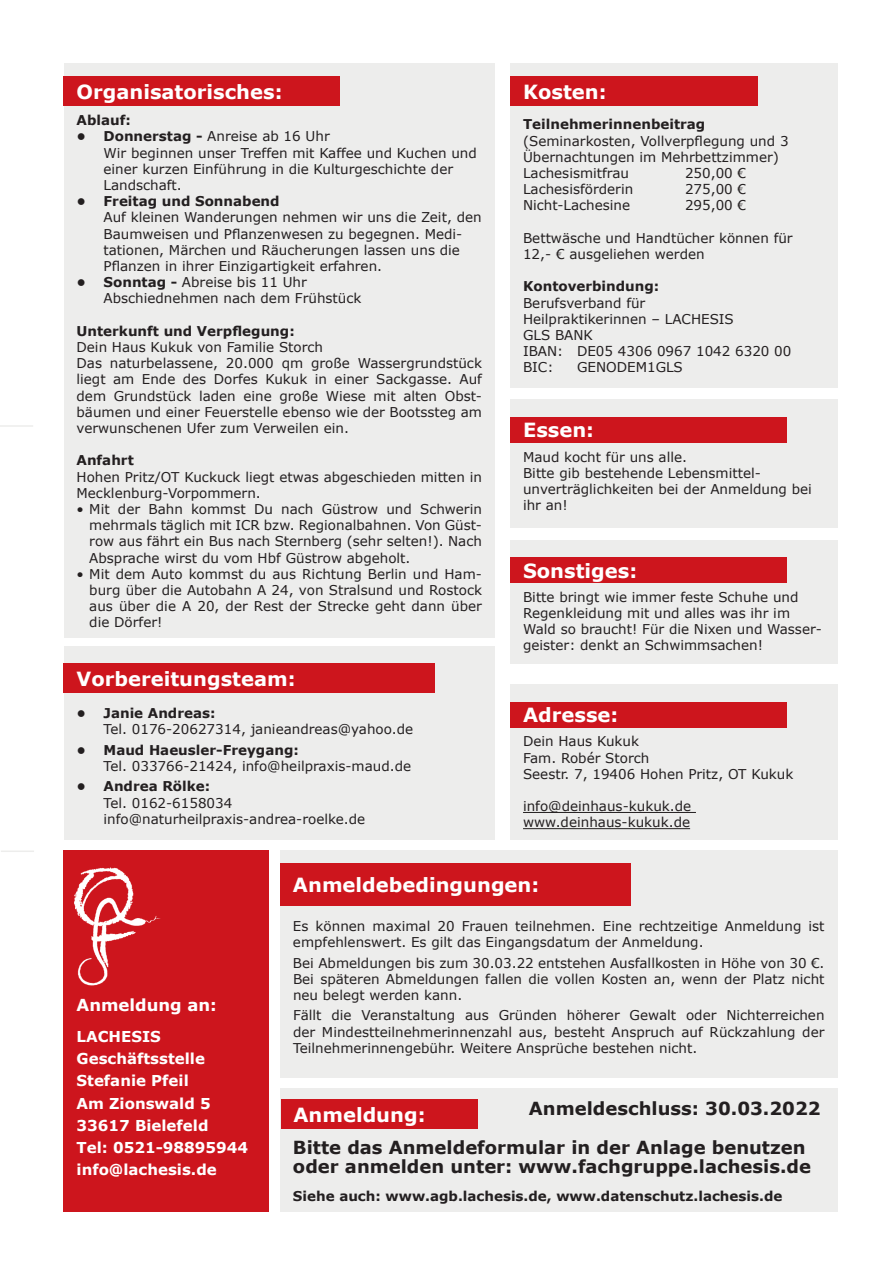
<style>
.page{position:relative;width:893px;height:1263px;background:#fff}
.page>*{position:absolute;margin:0;border:0;box-sizing:border-box;transform-origin:0 0}
.t1{font:700 19.5px "Verdana";color:#fff}
.t2{font:700 18px/19.5px "Verdana";color:#231f20}
.t3{font:700 16.5px "Verdana";color:#fff}
.t4{font:700 15px/22.2px "Verdana";color:#fff}
.t5{font:13.5px/16.2px "Verdana";color:#231f20}
.t6{font:700 13.5px "Verdana";color:#231f20}
.s1{font-weight:700}
</style>
<div class="page">
<div style="left:510px;top:64px;width:328px;height:324px;background:#ededec"></div>
<hr style="left:0;top:425px;width:33px;height:2px;background:#ededec">
<hr style="left:1px;top:850px;width:33px;height:2px;background:#ededec">
<div style="left:510px;top:77px;width:248px;height:29px;background:#cd151d"></div>
<div style="left:64px;top:64px;width:431px;height:574px;background:#ededec"></div>
<div style="left:510px;top:685px;width:328px;height:155px;background:#ededec"></div>
<hr style="left:523px;top:812px;width:173px;height:1px;background:#231f20">
<hr style="left:523px;top:828px;width:167px;height:1px;background:#231f20">
<div style="left:510px;top:400px;width:328px;height:128px;background:#ededec"></div>
<div style="left:510px;top:540px;width:328px;height:123px;background:#ededec"></div>
<div style="left:64px;top:77px;width:276px;height:29px;background:#cd151d"></div>
<div style="left:510px;top:702px;width:277px;height:26px;background:#cd151d"></div>
<div style="left:510px;top:417px;width:277px;height:26px;background:#cd151d"></div>
<div style="left:510px;top:557px;width:277px;height:26px;background:#cd151d"></div>
<div style="left:280px;top:1089px;width:558px;height:123px;background:#ededec"></div>
<div style="left:281px;top:1099px;width:196px;height:30px;background:#cd151d"></div>
<div style="left:280px;top:851px;width:557px;height:227px;background:#ededec"></div>
<div style="left:280px;top:863px;width:351px;height:43px;background:#cd151d"></div>
<div style="left:64px;top:646px;width:431px;height:194px;background:#ededec"></div>
<div style="left:64px;top:663px;width:371px;height:30px;background:#cd151d"></div>
<div style="left:64px;top:850px;width:205px;height:362px;background:#cd151d"></div>
<img style="left:75px;top:867px;width:86px;height:119px">
<h1 class="t1" style="left:77px;top:78px;width:207px">Organisatorisches:</h1>
<p class="t6" style="left:77px;top:111px;width:56px">Ablauf:</p>
<p class="t5" style="left:104px;top:128px;width:375px;text-indent:-27px"><span class="s1">• Donnerstag -</span> Anreise ab 16 Uhr<br>Wir beginnen unser Treffen mit Kaffee und Kuchen und einer kurzen Einführung in die Kulturgeschichte der Landschaft.</p>
<p class="t6" style="left:77px;top:192px;width:205px">• Freitag und Sonnabend</p>
<p class="t5" style="left:104px;top:209px;width:380px">Auf kleinen Wanderungen nehmen wir uns die Zeit, den Baumweisen und Pflanzenwesen zu begegnen. Medi&shy;tationen, Märchen und Räucherungen lassen uns die Pflanzen in ihrer Einzigartigkeit erfahren.</p>
<p class="t5" style="left:104px;top:274px;width:259px;text-indent:-27px"><span class="s1">• Sonntag -</span> Abreise bis 11 Uhr<br>Abschiednehmen nach dem Frühstück</p>
<p class="t6" style="left:77px;top:321px;width:220px">Unterkunft und Verpflegung:</p>
<p class="t5" style="left:77px;top:339px;width:407px">Dein Haus Kukuk von Familie Storch<br>Das naturbelassene, 20.000 qm große Wassergrundstück liegt am Ende des Dorfes Kukuk in einer Sackgasse. Auf dem Grundstück laden eine große Wiese mit alten Obst&shy;bäumen und einer Feuerstelle ebenso wie der Bootssteg am verwunschenen Ufer zum Verweilen ein.</p>
<p class="t6" style="left:77px;top:451px;width:59px">Anfahrt</p>
<p class="t5" style="left:77px;top:468px;width:407px">Hohen Pritz/OT Kuckuck liegt etwas abgeschieden mitten in<br>Mecklenburg-Vorpommern.</p>
<p class="t5" style="left:89px;top:501px;width:394px;text-align:justify;text-indent:-13px">• Mit der Bahn kommst Du nach Güstrow und Schwerin mehrmals täglich mit ICR bzw. Regionalbahnen. Von Güst&shy;row aus fährt ein Bus nach Sternberg (sehr selten!). Nach Absprache wirst du vom Hbf Güstrow abgeholt.</p>
<p class="t5" style="left:89px;top:566px;width:394px;text-align:justify;text-indent:-13px">• Mit dem Auto kommst du aus Richtung Berlin und Ham&shy;burg über die Autobahn A 24, von Stralsund und Rostock aus über die A 20, der Rest der Strecke geht dann über die Dörfer!</p>
<h1 class="t1" style="left:77px;top:665px;width:221px">Vorbereitungsteam:</h1>
<p class="t6" style="left:77px;top:704px;width:140px">• Janie Andreas:</p>
<p class="t5" style="left:104px;top:721px;width:311px">Tel. 0176-20627314, janieandreas@yahoo.de</p>
<p class="t6" style="left:77px;top:740px;width:224px">• Maud Haeusler-Freygang:</p>
<p class="t5" style="left:104px;top:758px;width:309px">Tel. 033766-21424, info@heilpraxis-maud.de</p>
<p class="t6" style="left:77px;top:777px;width:135px">• Andrea Rölke:</p>
<p class="t5" style="left:104px;top:794px;width:263px">Tel. 0162-6158034 info@naturheilpraxis-andrea-roelke.de</p>
<h1 class="t1" style="left:523px;top:78px;width:85px">Kosten:</h1>
<p class="t6" style="left:523px;top:115px;width:184px">Teilnehmerinnenbeitrag</p>
<p class="t5" style="left:523px;top:132px;width:267px">(Seminarkosten, Vollverpflegung und 3<br>Übernachtungen im Mehrbettzimmer)<br>Lachesismitfrau</p>
<p class="t5" style="left:685px;top:165px;width:63px">250,00 €</p>
<p class="t5" style="left:523px;top:181px;width:112px">Lachesisförderin</p>
<p class="t5" style="left:685px;top:181px;width:63px">275,00 €</p>
<p class="t5" style="left:523px;top:197px;width:109px">Nicht-Lachesine</p>
<p class="t5" style="left:685px;top:197px;width:63px">295,00 €</p>
<p class="t5" style="left:523px;top:230px;width:271px">Bettwäsche und Handtücher können für<br>12,- € ausgeliehen werden</p>
<p class="t6" style="left:523px;top:277px;width:138px">Kontoverbindung:</p>
<p class="t5" style="left:523px;top:294px;width:270px">Berufsverband für<br>Heilpraktikerinnen – LACHESIS<br>GLS BANK<br>IBAN: DE05 4306 0967 1042 6320 00<br>BIC:</p>
<p class="t5" style="left:577px;top:359px;width:107px">GENODEM1GLS</p>
<h1 class="t1" style="left:523px;top:416px;width:73px">Essen:</h1>
<p class="t5" style="left:523px;top:448px;width:290px">Maud kocht für uns alle.<br>Bitte gib bestehende Lebensmittel&shy;unverträglichkeiten bei der Anmeldung bei ihr an!</p>
<h1 class="t1" style="left:523px;top:557px;width:116px">Sonstiges:</h1>
<p class="t5" style="left:523px;top:589px;width:300px">Bitte bringt wie immer feste Schuhe und Regenkleidung mit und alles was ihr im Wald so braucht! Für die Nixen und Wasser&shy;geister: denkt an Schwimmsachen!</p>
<h1 class="t1" style="left:523px;top:701px;width:97px">Adresse:</h1>
<p class="t5" style="left:523px;top:733px;width:272px">Dein Haus Kukuk<br>Fam. Robér Storch<br>Seestr. 7, 19406 Hohen Pritz, OT Kukuk</p>
<p class="t5" style="left:523px;top:798px;width:170px">info@deinhaus-kukuk.de www.deinhaus-kukuk.de</p>
<p class="t3" style="left:77px;top:993px;width:142px">Anmeldung an:</p>
<p class="t4" style="left:77px;top:1025px;width:44px">Laches</p>
<p class="t4" style="left:77px;top:1025px;width:173px;text-indent:66px">is<br>Geschäftsstelle<br>Stefanie Pfeil<br>Am Zionswald 5<br>33617 Bielefeld<br>Tel: 0521-98895944 info@lachesis.de</p>
<h1 class="t1" style="left:293px;top:871px;width:248px">Anmeldebedingungen:</h1>
<p class="t5" style="left:293px;top:918px;width:533px">Es können maximal 20 Frauen teilnehmen. Eine rechtzeitige Anmeldung ist empfehlenswert. Es gilt das Eingangsdatum der Anmeldung.</p>
<p class="t5" style="left:293px;top:954px;width:533px;text-align:justify">Bei Abmeldungen bis zum 30.03.22 entstehen Ausfallkosten in Höhe von 30 €.<br>Bei späteren Abmeldungen fallen die vollen Kosten an, wenn der Platz nicht neu belegt werden kann.</p>
<p class="t5" style="left:293px;top:1007px;width:533px;text-align:justify">Fällt die Veranstaltung aus Gründen höherer Gewalt oder Nichterreichen der Mindestteilnehmerinnenzahl aus, besteht Anspruch auf Rückzahlung der Teilnehmerinnengebühr. Weitere Ansprüche bestehen nicht.</p>
<h1 class="t1" style="left:293px;top:1101px;width:134px">Anmeldung:</h1>
<h2 class="t2" style="left:529px;top:1099px;width:293px">Anmeldeschluss: 30.03.2022</h2>
<h2 class="t2" style="left:293px;top:1137px;width:520px">Bitte das Anmeldeformular in der Anlage benutzen oder anmelden unter: www.fachgruppe.lachesis.de</h2>
<p class="t6" style="left:293px;top:1187px;width:491px">Siehe auch: www.agb.lachesis.de, www.datenschutz.lachesis.de</p>
</div>
